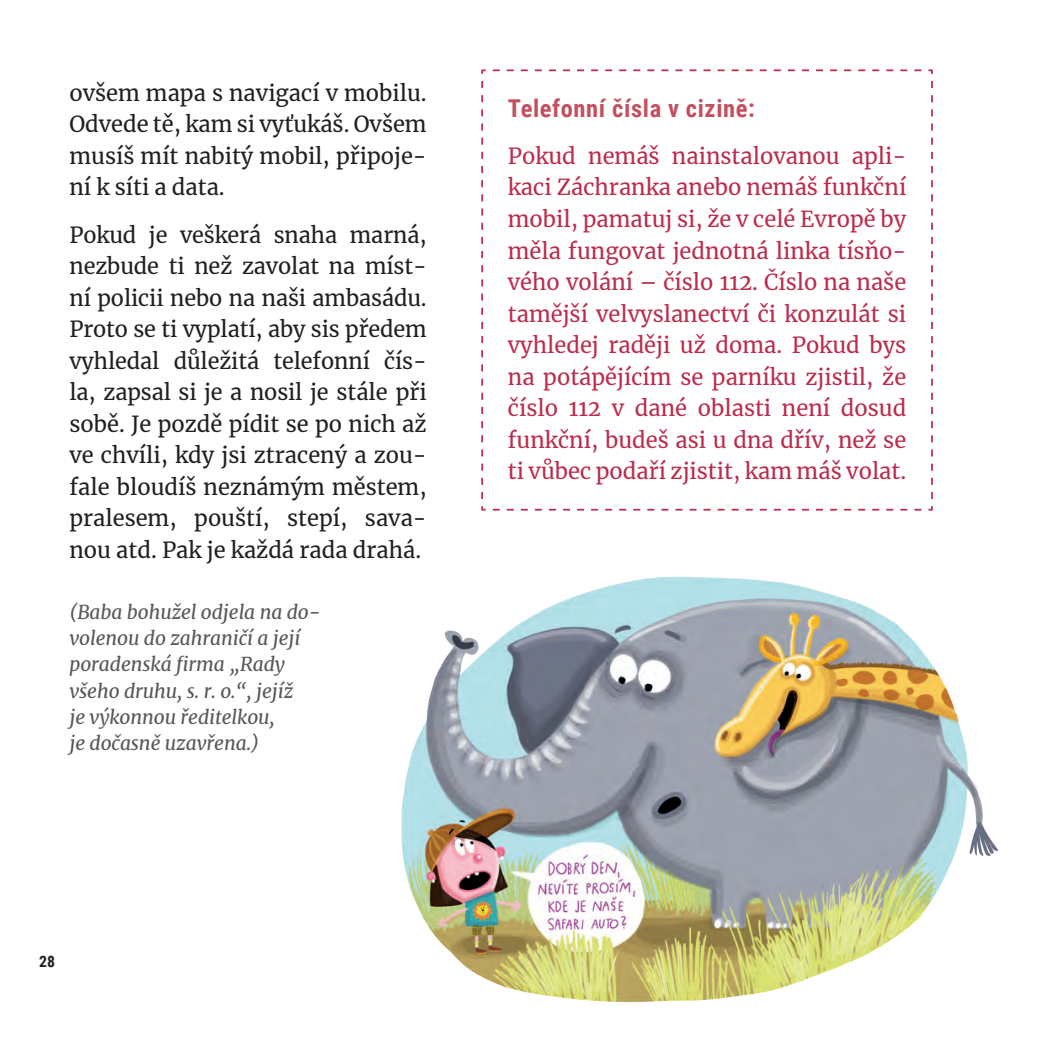
<style>
.page{position:relative;width:1042px;height:1042px;background:#fff}
.page>*{position:absolute;margin:0;border:0;box-sizing:border-box;transform-origin:0 0}
.t1{font:700 24.5px "Roboto Condensed";letter-spacing:.025em;color:#c3505e}
.t2{font:21.88px/31.5px "Merriweather";color:#231f20;text-align:justify}
.t3{font:21.88px/31.5px "Merriweather";color:#bb2c4d;text-align:justify}
.t4{font:italic 19.25px/26.2px "Merriweather";letter-spacing:-.005em;color:#57585a}
.t5{font:700 15.75px "Roboto Condensed";color:#231f20}
</style>
<div class="page">
<img style="left:401px;top:576px;width:596px;height:427px">
<svg style="left:481px;top:69px;width:452px;height:442px"></svg>
<p class="t2" style="left:69px;top:77px;width:359px">ovšem mapa s navigací v mobilu.<br>Odvede tě, kam si vyťukáš. Ovšem musíš mít nabitý mobil, připoje&shy;ní k síti a data.</p>
<p class="t2" style="left:69px;top:218px;width:359px">Pokud je veškerá snaha marná, nezbude ti než zavolat na míst&shy;ní policii nebo na naši ambasádu.<br>Proto se ti vyplatí, aby sis předem vyhledal důležitá telefonní čís&shy;la, zapsal si je a nosil je stále při sobě. Je pozdě pídit se po nich až ve chvíli, kdy jsi ztracený a zou&shy;fale bloudíš neznámým městem, pralesem, pouští, stepí, sava&shy;nou atd. Pak je každá rada drahá.</p>
<p class="t4" style="left:69px;top:598px;width:253px">(Baba bohužel odjela na do&shy;volenou do zahraničí a její poradenská firma „Rady všeho druhu, s. r. o.“, jejíž<br>je výkonnou ředitelkou,<br>je dočasně uzavřena.)</p>
<p class="t5" style="left:39px;top:951px;width:17px">28</p>
<p class="t1" style="left:508px;top:91px;width:248px">Telefonní čísla v cizině:</p>
<p class="t3" style="left:508px;top:140px;width:400px">Pokud nemáš nainstalovanou apli&shy;kaci Záchranka anebo nemáš funkční mobil, pamatuj si, že v celé Evropě by měla fungovat jednotná linka tísňo&shy;vého volání – číslo 112. Číslo na naše tamější velvyslanectví či konzulát si vyhledej raději už doma. Pokud bys na potápějícím se parníku zjistil, že číslo 112 v dané oblasti není dosud funkční, budeš asi u dna dřív, než se ti vůbec podaří zjistit, kam máš volat.</p>
</div>
